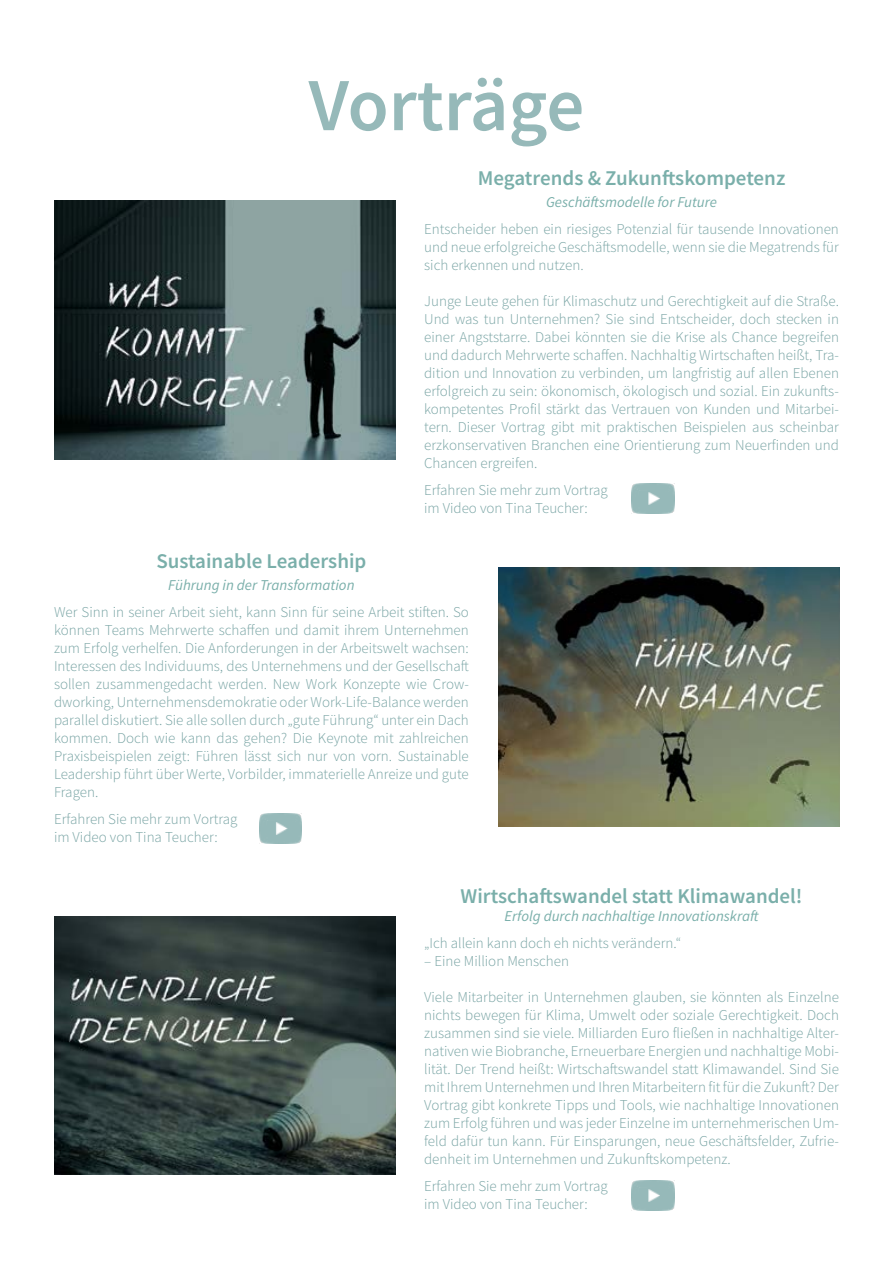
<style>
.page{position:relative;width:893px;height:1263px;background:#fff}
.page>*{position:absolute;margin:0;border:0;box-sizing:border-box;transform-origin:0 0}
.t1{font:600 75px "Source Sans Pro";color:#96b9b9}
.t2{font:600 21px "Source Sans Pro";color:#7aafaa}
.t3{font:300 15px/18px "Source Sans Pro";color:#77a3a3;text-align:justify}
.t4{font:italic 15px "Source Sans Pro";color:#7aafaa}
</style>
<div class="page">
<img style="left:54px;top:201px;width:341px;height:258px">
<img style="left:499px;top:568px;width:341px;height:258px">
<img style="left:54px;top:916px;width:341px;height:259px">
<img style="left:631px;top:1180px;width:43px;height:30px">
<img style="left:259px;top:813px;width:43px;height:30px">
<img style="left:631px;top:484px;width:43px;height:30px">
<h1 class="t1" style="left:309px;top:56px;width:277px">Vorträge</h1>
<h2 class="t2" style="left:478px;top:164px;width:309px">Megatrends &amp; Zukunftskompetenz</h2>
<p class="t4" style="left:546px;top:193px;width:172px">Geschäftsmodelle for Future</p>
<p class="t3" style="left:424px;top:220px;width:416px">Entscheider heben ein riesiges Potenzial für tausende Innovationen und neue erfolgreiche Geschäftsmodelle, wenn sie die Megatrends für sich erkennen und nutzen.</p>
<p class="t3" style="left:424px;top:292px;width:416px">Junge Leute gehen für Klimaschutz und Gerechtigkeit auf die Straße.<br>Und was tun Unternehmen? Sie sind Entscheider, doch stecken in einer Angststarre. Dabei könnten sie die Krise als Chance begreifen und dadurch Mehrwerte schaffen. Nachhaltig Wirtschaften heißt, Tra&shy;dition und Innovation zu verbinden, um langfristig auf allen Ebenen erfolgreich zu sein: ökonomisch, ökologisch und sozial. Ein zukunfts&shy;kompetentes Profil stärkt das Vertrauen von Kunden und Mitarbei&shy;tern. Dieser Vortrag gibt mit praktischen Beispielen aus scheinbar erzkonservativen Branchen eine Orientierung zum Neuerfinden und Chancen ergreifen.</p>
<p class="t3" style="left:424px;top:481px;width:185px">Erfahren Sie mehr zum Vortrag im Video von Tina Teucher:</p>
<h2 class="t2" style="left:156px;top:547px;width:211px">Sustainable Leadership</h2>
<p class="t4" style="left:168px;top:576px;width:188px">Führung in der Transformation</p>
<p class="t3" style="left:54px;top:603px;width:416px">Wer Sinn in seiner Arbeit sieht, kann Sinn für seine Arbeit stiften. So können Teams Mehrwerte schaffen und damit ihrem Unternehmen zum Erfolg verhelfen. Die Anforderungen in der Arbeitswelt wachsen:<br>Interessen des Individuums, des Unternehmens und der Gesellschaft sollen zusammengedacht werden. New Work Konzepte wie Crow&shy;dworking, Unternehmensdemokratie oder Work-Life-Balance werden parallel diskutiert. Sie alle sollen durch „gute Führung“ unter ein Dach kommen. Doch wie kann das gehen? Die Keynote mit zahlreichen Praxisbeispielen zeigt: Führen lässt sich nur von vorn. Sustainable Leadership führt über Werte, Vorbilder, immaterielle Anreize und gute Fragen.</p>
<p class="t3" style="left:54px;top:810px;width:185px">Erfahren Sie mehr zum Vortrag im Video von Tina Teucher:</p>
<h2 class="t2" style="left:461px;top:883px;width:343px">Wirtschaftswandel statt Klimawandel!</h2>
<p class="t4" style="left:505px;top:907px;width:256px">Erfolg durch nachhaltige Innovationskraft</p>
<p class="t3" style="left:424px;top:934px;width:259px">„Ich allein kann doch eh nichts verändern.“</p>
<p class="t3" style="left:424px;top:952px;width:146px">– Eine Million Menschen</p>
<p class="t3" style="left:424px;top:988px;width:416px">Viele Mitarbeiter in Unternehmen glauben, sie könnten als Einzelne nichts bewegen für Klima, Umwelt oder soziale Gerechtigkeit. Doch zusammen sind sie viele. Milliarden Euro fließen in nachhaltige Alter&shy;nativen wie Biobranche, Erneuerbare Energien und nachhaltige Mobi&shy;lität. Der Trend heißt: Wirtschaftswandel statt Klimawandel. Sind Sie mit Ihrem Unternehmen und Ihren Mitarbeitern fit für die Zukunft? Der Vortrag gibt konkrete Tipps und Tools, wie nachhaltige Innovationen zum Erfolg führen und was jeder Einzelne im unternehmerischen Um&shy;feld dafür tun kann. Für Einsparungen, neue Geschäftsfelder, Zufrie&shy;denheit im Unternehmen und Zukunftskompetenz.</p>
<p class="t3" style="left:424px;top:1177px;width:185px">Erfahren Sie mehr zum Vortrag im Video von Tina Teucher:</p>
</div>
